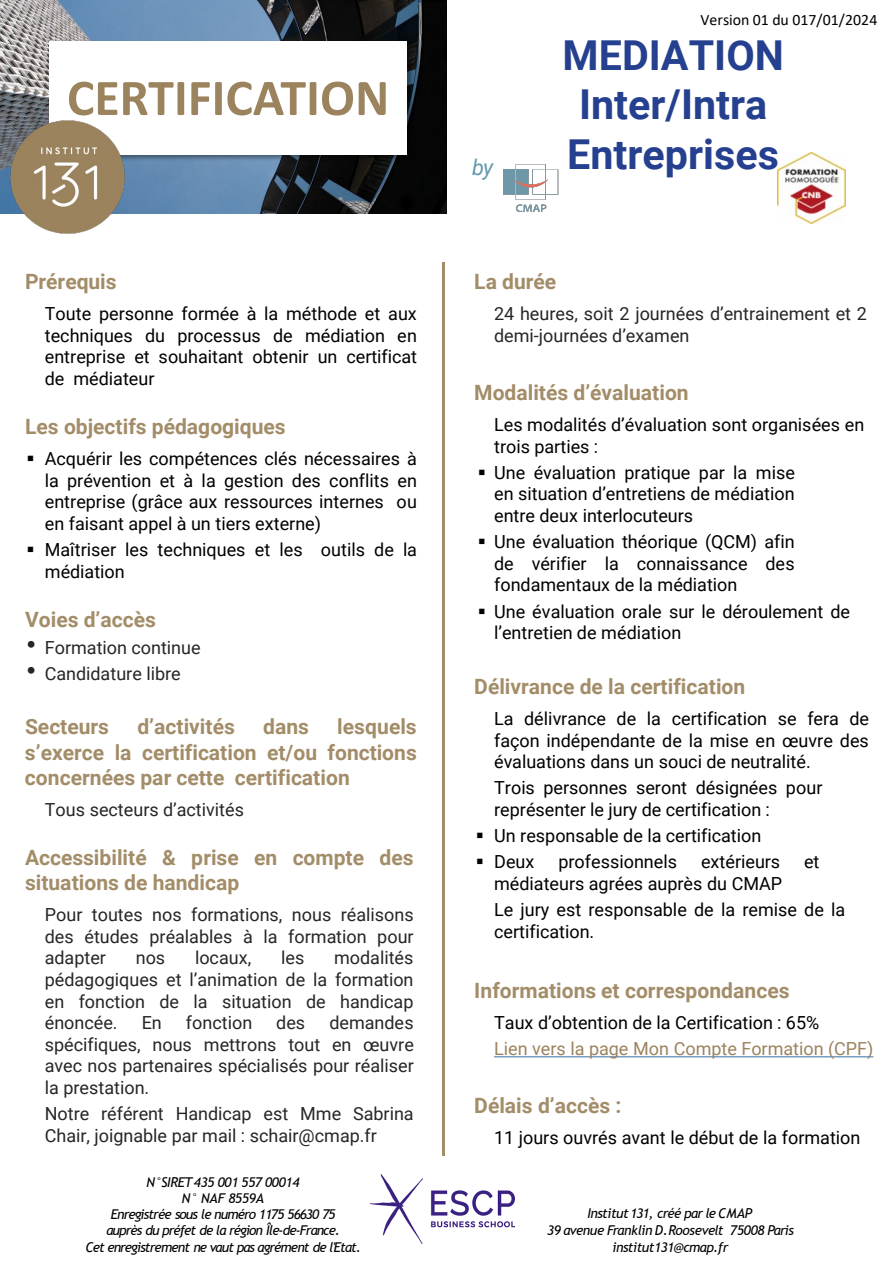
<style>
.page{position:relative;width:893px;height:1264px;background:#fff}
.page>*{position:absolute;margin:0;border:0;box-sizing:border-box;transform-origin:0 0}
.t1{font:700 51.9px "Calibri";color:#9b835e}
.t2{font:700 41.25px/49.3px "Roboto";color:#25408f}
.t3{font:italic 21.75px "Roboto";color:#6399ae}
.t4{font:700 21px/25.2px "Roboto";color:#a38d69;text-align:justify}
.t5{font:18px/21.6px "Roboto";color:#000;text-align:justify}
.t6{font:18px/21.6px "Roboto";color:#262626;text-align:justify}
.t7{font:18px "Roboto";color:#9b835e}
.t8{font:15.9px "Calibri";letter-spacing:.005em;color:#000}
.t9{font:italic 13.5px "Trebuchet MS";letter-spacing:-.06em;color:#000}
.t10{font:italic 13.5px "Trebuchet MS";letter-spacing:-.025em;color:#000}
.t11{font:italic 13.5px "Trebuchet MS";letter-spacing:-.015em;color:#000}
.t12{font:italic 13.5px "Trebuchet MS";letter-spacing:-.04em;color:#000}
.s1{font-family:"Arial";font-size:27px}
</style>
<div class="page">
<img style="left:0;top:0;width:446px;height:213px">
<img style="left:46px;top:38px;width:370px;height:10px">
<img style="left:33px;top:48px;width:397px;height:121px">
<div style="left:50px;top:41px;width:357px;height:113px;background:#fff"></div>
<img style="left:10px;top:120px;width:117px;height:114px">
<svg style="left:494px;top:1056px;width:379px;height:1px"></svg>
<hr style="left:442px;top:262px;width:2px;height:893px;background:#a38d69">
<img style="left:777px;top:152px;width:68px;height:72px">
<img style="left:370px;top:1174px;width:144px;height:69px">
<img style="left:503px;top:164px;width:56px;height:48px">
<h1 class="t1" style="left:67px;top:61px;width:324px">CERTIFICATION</h1>
<p class="t4" style="left:25px;top:268px;width:93px">Prérequis</p>
<p class="t5" style="left:45px;top:302px;width:373px">Toute personne formée à la méthode et aux techniques du processus de médiation en entreprise et souhaitant obtenir un certificat de médiateur</p>
<p class="t4" style="left:25px;top:413px;width:262px">Les objectifs pédagogiques</p>
<p class="t5" style="left:45px;top:447px;width:373px;text-indent:-18px">▪ Acquérir les compétences clés nécessaires à la prévention et à la gestion des conflits en entreprise (grâce aux ressources internes ou en faisant appel à un tiers externe)</p>
<p class="t5" style="left:45px;top:538px;width:373px;text-indent:-18px">▪ Maîtriser les techniques et les outils de la médiation</p>
<p class="t4" style="left:25px;top:606px;width:132px">Voies d’accès</p>
<p class="t6" style="left:26px;top:636px;width:176px"><span class="s1">•</span> Formation continue</p>
<p class="t6" style="left:26px;top:662px;width:156px"><span class="s1">•</span> Candidature libre</p>
<p class="t4" style="left:25px;top:713px;width:393px;text-indent:312px">lesquels s’exerce la certification et/ou fonctions concernées par cette certification</p>
<p class="t6" style="left:45px;top:798px;width:201px">Tous secteurs d’activités</p>
<p class="t4" style="left:25px;top:713px;width:86px">Secteurs</p>
<p class="t4" style="left:137px;top:713px;width:99px">d’activités</p>
<p class="t4" style="left:263px;top:713px;width:47px">dans</p>
<p class="t4" style="left:25px;top:843px;width:390px">Accessibilité &amp; prise en compte des situations de handicap</p>
<p class="t6" style="left:45px;top:903px;width:370px">Pour toutes nos formations, nous réalisons des études préalables à la formation pour adapter</p>
<p class="t6" style="left:45px;top:946px;width:370px;text-indent:289px">modalités pédagogiques et l’animation de la formation en fonction de la situation de handicap énoncée.</p>
<p class="t6" style="left:136px;top:946px;width:31px">nos</p>
<p class="t6" style="left:195px;top:946px;width:58px">locaux,</p>
<p class="t6" style="left:281px;top:946px;width:25px">les</p>
<p class="t6" style="left:142px;top:1011px;width:22px">En</p>
<p class="t6" style="left:186px;top:1011px;width:68px">fonction</p>
<p class="t6" style="left:276px;top:1011px;width:30px">des</p>
<p class="t6" style="left:45px;top:1011px;width:370px;text-indent:284px">demandes spécifiques, nous mettrons tout en œuvre avec nos partenaires spécialisés pour réaliser la prestation.</p>
<p class="t6" style="left:45px;top:1101px;width:370px">Notre référent Handicap est Mme Sabrina<br>Chair, joignable par mail : schair@cmap.fr</p>
<p class="t11" style="left:146px;top:1173px;width:154px">N°SIRET435 001 557 00014</p>
<p class="t11" style="left:182px;top:1189px;width:84px">N° NAF 8559A</p>
<p class="t9" style="left:111px;top:1205px;width:226px">Enregistrée sous le numéro 1175 56630 75</p>
<p class="t9" style="left:106px;top:1221px;width:235px">auprès du préfet de la région Île-de-France.</p>
<p class="t9" style="left:85px;top:1238px;width:277px">Cet enregistrement ne vaut pas agrément de l'Etat.</p>
<p class="t3" style="left:472px;top:152px;width:23px">by</p>
<p class="t8" style="left:700px;top:9px;width:178px">Version 01 du 017/01/2024</p>
<p class="t2" style="left:562px;top:29px;width:223px">MEDIATION<br>Inter/Intra<br>Entreprises</p>
<p class="t4" style="left:474px;top:268px;width:83px">La durée</p>
<p class="t6" style="left:494px;top:302px;width:374px">24 heures, soit 2 journées d’entrainement et 2 demi-journées d’examen</p>
<p class="t4" style="left:474px;top:379px;width:216px">Modalités d’évaluation</p>
<p class="t5" style="left:494px;top:413px;width:371px">Les modalités d’évaluation sont organisées en trois parties :</p>
<p class="t5" style="left:494px;top:461px;width:302px;text-indent:-16px">▪ Une évaluation pratique par la mise en situation d’entretiens de médiation entre deux interlocuteurs</p>
<p class="t5" style="left:494px;top:530px;width:302px;text-indent:-16px">▪ Une évaluation théorique (QCM) afin de vérifier la connaissance des fondamentaux de la médiation</p>
<p class="t5" style="left:494px;top:599px;width:357px;text-indent:-16px">▪ Une évaluation orale sur le déroulement de l’entretien de médiation</p>
<p class="t4" style="left:474px;top:672px;width:272px">Délivrance de la certification</p>
<p class="t5" style="left:494px;top:707px;width:376px">La délivrance de la certification se fera de façon indépendante de la mise en œuvre des évaluations dans un souci de neutralité.</p>
<p class="t5" style="left:494px;top:776px;width:330px">Trois personnes seront désignées pour représenter le jury de certification :</p>
<p class="t5" style="left:475px;top:824px;width:287px">▪ Un responsable de la certification</p>
<p class="t5" style="left:475px;top:850px;width:60px">▪ Deux</p>
<p class="t5" style="left:558px;top:850px;width:120px">professionnels</p>
<p class="t5" style="left:701px;top:850px;width:81px">extérieurs</p>
<p class="t5" style="left:804px;top:850px;width:17px">et</p>
<p class="t5" style="left:494px;top:871px;width:289px">médiateurs agrées auprès du CMAP</p>
<p class="t5" style="left:494px;top:897px;width:352px">Le jury est responsable de la remise de la certification.</p>
<p class="t4" style="left:474px;top:976px;width:317px">Informations et correspondances</p>
<p class="t5" style="left:494px;top:1010px;width:326px">Taux d’obtention de la Certification : 65%</p>
<p class="t7" style="left:494px;top:1035px;width:381px">Lien vers la page Mon Compte Formation (CPF)</p>
<p class="t4" style="left:474px;top:1091px;width:148px">Délais d’accès :</p>
<p class="t5" style="left:494px;top:1125px;width:368px">11 jours ouvrés avant le début de la formation</p>
<p class="t9" style="left:587px;top:1204px;width:166px">Institut131, créé par le CMAP</p>
<p class="t10" style="left:547px;top:1221px;width:248px">39 avenue Franklin D.Roosevelt 75008 Paris</p>
<p class="t12" style="left:612px;top:1238px;width:117px">institut131@cmap.fr</p>
</div>
